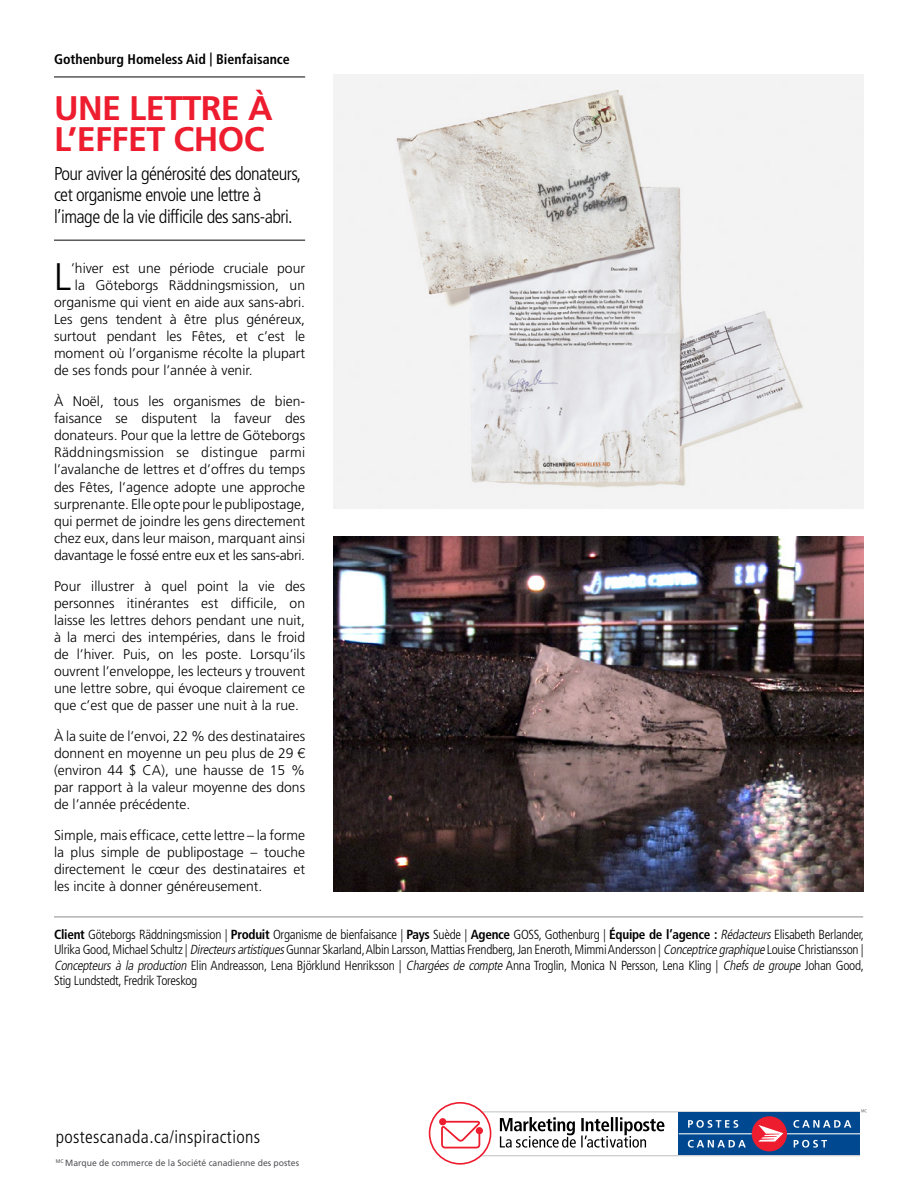
<style>
.page{position:relative;width:918px;height:1188px;background:#fff}
.page>*{position:absolute;margin:0;border:0;box-sizing:border-box;transform-origin:0 0}
.Case_Study_Body{font:300 38.4px "Frutiger";color:#000}
.t1{font:700 34.05px/31px "Frutiger";letter-spacing:-.02em;color:#ed1c2e}
.t2{font:300 condensed 18.6px/21.8px "Frutiger LT Std";letter-spacing:-.03em;color:#000}
.t3{font:300 condensed 18px "Frutiger LT Std";letter-spacing:.02em;color:#000}
.Case_Study_Body-2{font:300 13.95px/17.1px "Frutiger";color:#000;text-align:justify}
.Case_Study_Body-3{font:700 condensed 13.95px "Frutiger LT Std";color:#000}
.Case_Study_Body-4{font:300 condensed 13.2px/15.5px "Frutiger LT Std";letter-spacing:-.02em;color:#000;text-align:justify}
.t4{font:9px "Frutiger LT Std";color:#56565a;scale:.96 1}
.s1{font-family:"Helvetica Neue LT Std"}
.s2{font-weight:700}
.s3{font-style:italic}
</style>
<div class="page">
<hr style="left:54px;top:239px;width:251px;height:2px;background:#5d5d60">
<hr style="left:54px;top:76px;width:251px;height:2px;background:#5d5d60">
<hr style="left:54px;top:917px;width:809px;height:1px;background:#8a8c8e">
<img style="left:333px;top:74px;width:531px;height:435px">
<img style="left:333px;top:537px;width:531px;height:354px">
<svg style="left:429px;top:1102px;width:438px;height:63px"></svg>
<p class="Case_Study_Body-3" style="left:54px;top:51px;width:237px">Gothenburg Homeless Aid | Bienfaisance</p>
<p class="t1" style="left:54px;top:92px;width:220px">UNE LETTRE À<br>L’EFFET CHOC</p>
<p class="t2" style="left:54px;top:163px;width:249px">Pour aviver la générosité des donateurs, cet organisme envoie une lettre à l’image de la vie difficile des sans-abri.</p>
<p class="Case_Study_Body" style="left:54px;top:255px;width:19px">L</p>
<p class="Case_Study_Body-2" style="left:71px;top:260px;width:236px">’hiver est une période cruciale pour</p>
<p class="Case_Study_Body-2" style="left:75px;top:277px;width:232px">la Göteborgs Räddningsmission, un</p>
<p class="Case_Study_Body-2" style="left:54px;top:294px;width:253px">organisme qui vient en aide aux sans-abri.</p>
<p class="Case_Study_Body-2" style="left:54px;top:311px;width:253px">Les gens tendent à être plus généreux,</p>
<p class="Case_Study_Body-2" style="left:54px;top:328px;width:253px">surtout pendant les Fêtes, et c’est le</p>
<p class="Case_Study_Body-2" style="left:54px;top:345px;width:253px">moment où l’organisme récolte la plupart</p>
<p class="Case_Study_Body-2" style="left:54px;top:362px;width:200px">de ses fonds pour l’année à venir.</p>
<p class="Case_Study_Body-2" style="left:54px;top:393px;width:253px">À Noël, tous les organismes de bien&shy;faisance se disputent la faveur des donateurs. Pour que la lettre de Göteborgs Räddningsmission se distingue parmi l’avalanche de lettres et d’offres du temps des Fêtes, l’agence adopte une approche surprenante. Elle opte pour le publipostage, qui permet de joindre les gens directement chez eux, dans leur maison, marquant ainsi davantage le fossé entre eux et les sans-abri.</p>
<p class="Case_Study_Body-2" style="left:54px;top:577px;width:253px">Pour illustrer à quel point la vie des personnes itinérantes est difficile, on laisse les lettres dehors pendant une nuit, à la merci des intempéries, dans le froid de l’hiver. Puis, on les poste. Lorsqu’ils ouvrent l’enveloppe, les lecteurs y trouvent une lettre sobre, qui évoque clairement ce que c’est que de passer une nuit à la rue.</p>
<p class="Case_Study_Body-2" style="left:54px;top:728px;width:253px">À la suite de l’envoi, 22 % des destinataires donnent en moyenne un peu plus de 29 <span class="s1">€ </span>(environ 44 $ CA), une hausse de 15 % par rapport à la valeur moyenne des dons de l’année précédente.</p>
<p class="Case_Study_Body-2" style="left:54px;top:827px;width:253px">Simple, mais efficace, cette lettre – la forme la plus simple de publipostage – touche directement le cœur des destinataires et les incite à donner généreusement.</p>
<p class="Case_Study_Body-4" style="left:54px;top:926px;width:812px"><span class="s2">Client</span> Göteborgs Räddningsmission | <span class="s2">Produit</span> Organisme de bienfaisance | <span class="s2">Pays</span> Suède | <span class="s2">Agence</span> GOSS, Gothenburg | <span class="s2">Équipe de l’agence :</span> <span class="s3">Rédacteurs</span>Elisabeth Berlander, Ulrika Good, Michael Schultz | <span class="s3">Directeursartistiques</span>Gunnar Skarland, Albin Larsson, Mattias Frendberg, Jan Eneroth, Mimmi Andersson | <span class="s3">Conceptricegraphique</span>Louise Christiansson | <span class="s3">Concepteurs à la production</span> Elin Andreasson, Lena Björklund Henriksson | <span class="s3">Chargées de compte</span>Anna Troglin, Monica N Persson, Lena Kling | <span class="s3">Chefs de groupe</span> Johan Good, Stig Lundstedt, Fredrik Toreskog</p>
<p class="t3" style="left:56px;top:1126px;width:206px">postescanada.ca/inspiractions</p>
<p class="t4" style="left:56px;top:1158px;width:255px"><sup>MC</sup> Marque de commerce de la Société canadienne des postes</p>
</div>
